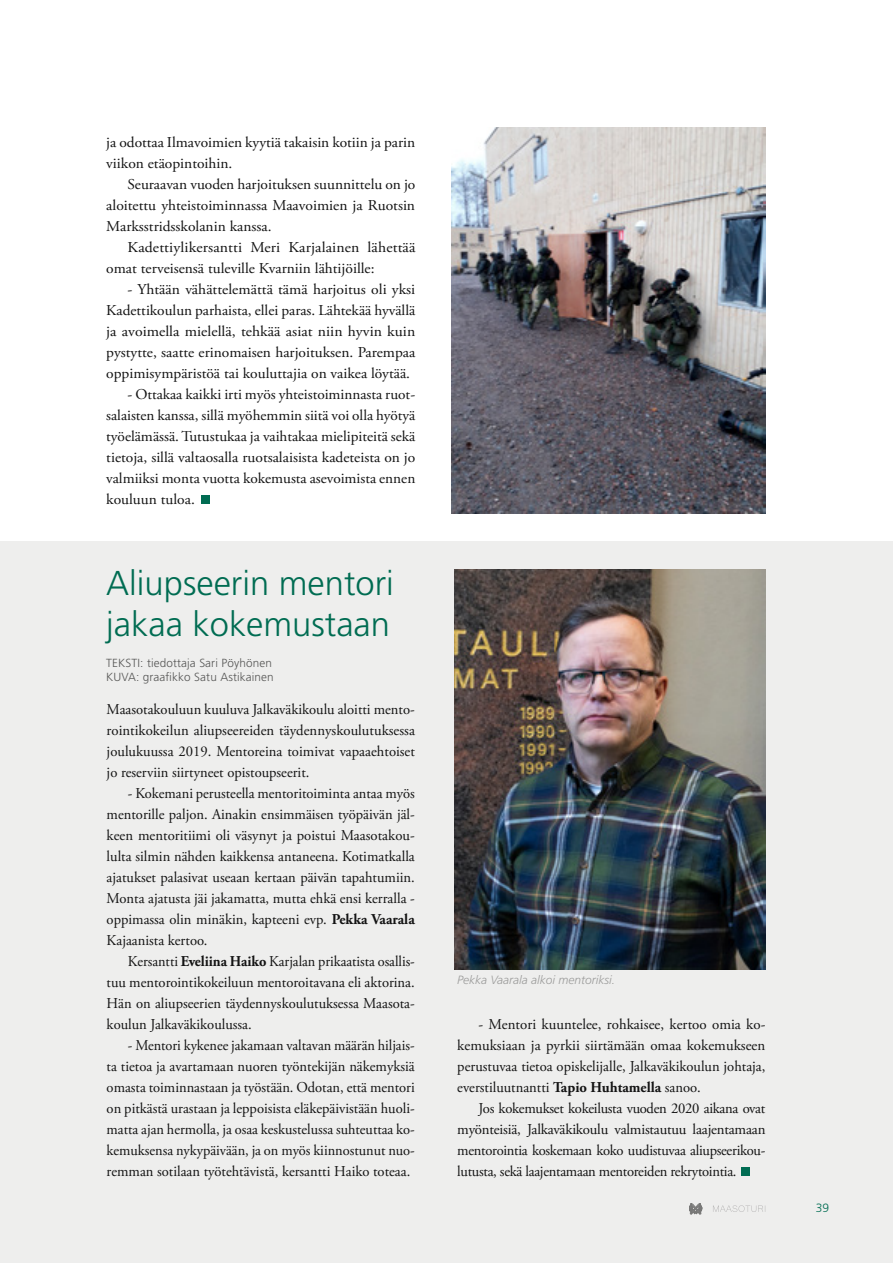
<style>
.page{position:relative;width:893px;height:1263px;background:#fff}
.page>*{position:absolute;margin:0;border:0;box-sizing:border-box;transform-origin:0 0}
.t1{font:300 34.5px/41.4px "Frutiger LT Std";color:#006c52}
.t2{font:15px/21px "Adobe Garamond Pro";letter-spacing:-.02em;color:#131313;text-align:justify}
.t3{font:15px/21px "Adobe Garamond Pro";letter-spacing:-.02em;color:#131313;text-align:justify;scale:.96 1}
.t4{font:15px/21px "Adobe Garamond Pro";letter-spacing:-.02em;color:#131313;text-align:justify;scale:1.04 1}
.t5{font:15px/21px "Adobe Garamond Pro";letter-spacing:-.02em;color:#131313;text-align:justify;scale:.95 1}
.t6{font:15px/21px "Adobe Garamond Pro";color:#131313;scale:1.05 1}
.t7{font:italic 300 12px "Frutiger LT Std";color:#9d9d9c}
.t8{font:300 12px "Frutiger LT Std";color:#006c52}
.t9{font:300 11.7px/14.1px "Frutiger LT Std";letter-spacing:.01em;color:#575756}
.s1{font-weight:700}
</style>
<div class="page">
<div style="left:0;top:541px;width:893px;height:722px;background:#eeeeed"></div>
<img style="left:454px;top:570px;width:311px;height:399px">
<img style="left:451px;top:128px;width:314px;height:386px">
<div style="left:741px;top:1167px;width:9px;height:8px;background:#006c52"></div>
<div style="left:201px;top:495px;width:8px;height:8px;background:#006c52"></div>
<svg style="left:689px;top:1203px;width:13px;height:11px"></svg>
<svg style="left:713px;top:1205px;width:50px;height:7px"></svg>
<p class="t2" style="left:106px;top:132px;width:310px">ja odottaa Ilmavoimien kyytiä takaisin kotiin ja parin viikon etäopintoihin.</p>
<p class="t2" style="left:106px;top:174px;width:311px;text-indent:21px">Seuraavan vuoden harjoituksen suunnittelu on jo aloitettu yhteistoiminnassa Maavoimien ja Ruotsin Marksstridsskolanin kanssa.</p>
<p class="t6" style="left:106px;top:237px;width:296px;text-indent:21px">Kadettiylikersantti Meri Karjalainen lähettää omat terveisensä tuleville Kvarniin lähtijöille:</p>
<p class="t4" style="left:106px;top:279px;width:299px;text-indent:21px">- Yhtään vähättelemättä tämä harjoitus oli yksi Kadettikoulun parhaista, ellei paras. Lähtekää hyvällä ja avoimella mielellä, tehkää asiat niin hyvin kuin pystytte, saatte erinomaisen harjoituksen. Parempaa oppimisympäristöä tai kouluttajia on vaikea löytää.</p>
<p class="t2" style="left:106px;top:384px;width:311px;text-indent:21px">- Ottakaa kaikki irti myös yhteistoiminnasta ruot&shy;salaisten kanssa, sillä myöhemmin siitä voi olla hyötyä työelämässä. Tutustukaa ja vaihtakaa mielipiteitä sekä tietoja, sillä valtaosalla ruotsalaisista kadeteista on jo valmiiksi monta vuotta kokemusta asevoimista ennen kouluun tuloa.</p>
<h1 class="t1" style="left:106px;top:562px;width:289px">Aliupseerin mentori jakaa kokemustaan</h1>
<p class="t9" style="left:106px;top:656px;width:169px">TEKSTI: tiedottaja Sari Pöyhönen<br>KUVA: graafikko Satu Astikainen</p>
<p class="t2" style="left:107px;top:699px;width:310px">Maasotakouluun kuuluva Jalkaväkikoulu aloitti mento&shy;rointikokeilun aliupseereiden täydennyskoulutuksessa joulukuussa 2019. Mentoreina toimivat vapaaehtoiset jo reserviin siirtyneet opistoupseerit.</p>
<p class="t3" style="left:107px;top:783px;width:323px;text-indent:21px">- Kokemani perusteella mentoritoiminta antaa myös mentorille paljon. Ainakin ensimmäisen työpäivän jäl&shy;keen mentoritiimi oli väsynyt ja poistui Maasotakou&shy;lulta silmin nähden kaikkensa antaneena. Kotimatkalla ajatukset palasivat useaan kertaan päivän tapahtumiin.<br>Monta ajatusta jäi jakamatta, mutta ehkä ensi kerralla - oppimassa olin minäkin, kapteeni evp. <span class="s1">Pekka Vaarala </span>Kajaanista kertoo.</p>
<p class="t5" style="left:107px;top:951px;width:326px;text-indent:21px">Kersantti <span class="s1">Eveliina Haiko</span> Karjalan prikaatista osallis&shy;tuu mentorointikokeiluun mentoroitavana eli aktorina.<br>Hän on aliupseerien täydennyskoulutuksessa Maasota&shy;koulun Jalkaväkikoulussa.</p>
<p class="t3" style="left:107px;top:1035px;width:323px;text-indent:21px">- Mentori kykenee jakamaan valtavan määrän hiljais&shy;ta tietoa ja avartamaan nuoren työntekijän näkemyksiä omasta toiminnastaan ja työstään. Odotan, että mentori on pitkästä urastaan ja leppoisista eläkepäivistään huoli&shy;matta ajan hermolla, ja osaa keskustelussa suhteuttaa ko&shy;kemuksensa nykypäivään, ja on myös kiinnostunut nuo&shy;remman sotilaan työtehtävistä, kersantti Haiko toteaa.</p>
<p class="t7" style="left:457px;top:972px;width:160px">Pekka Vaarala alkoi mentoriksi.</p>
<p class="t2" style="left:457px;top:1014px;width:310px;text-indent:21px">- Mentori kuuntelee, rohkaisee, kertoo omia ko&shy;kemuksiaan ja pyrkii siirtämään omaa kokemukseen perustuvaa tietoa opiskelijalle, Jalkaväkikoulun johtaja, everstiluutnantti <span class="s1">Tapio Huhtamella</span> sanoo.</p>
<p class="t2" style="left:457px;top:1098px;width:310px;text-indent:21px">Jos kokemukset kokeilusta vuoden 2020 aikana ovat myönteisiä, Jalkaväkikoulu valmistautuu laajentamaan mentorointia koskemaan koko uudistuvaa aliupseerikou&shy;lutusta, sekä laajentamaan mentoreiden rekrytointia.</p>
<p class="t8" style="left:816px;top:1201px;width:15px">39</p>
</div>
